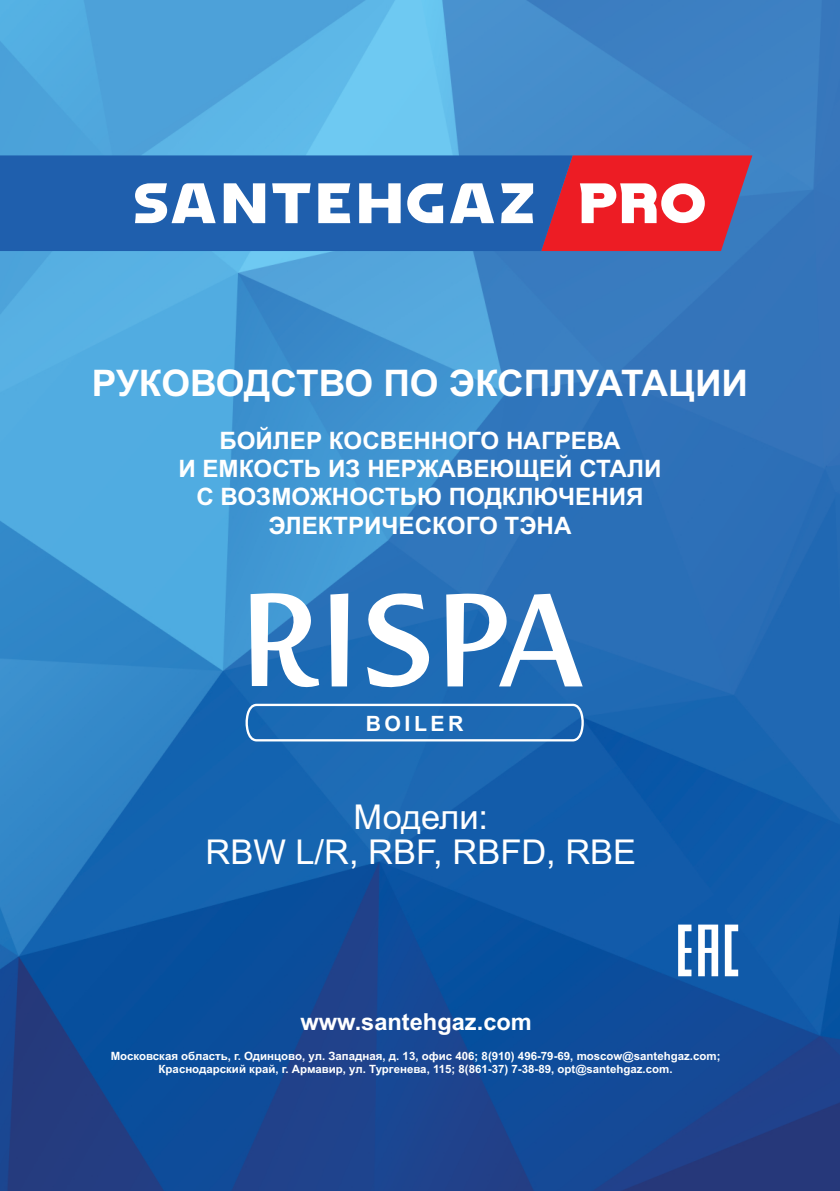
<style>
.page{position:relative;width:840px;height:1191px;background:#fff}
.page>*{position:absolute;margin:0;border:0;box-sizing:border-box;transform-origin:0 0}
.t1{font:700 36.6px "Arial";color:#fff}
.t2{font:34.2px/35px "Arial";color:#fff;text-align:center}
.t3{font:700 24px/28px "Arial";color:#fff;text-align:center}
.t4{font:700 23.4px "Arial";color:#fff}
.t5{font:700 21.2px "Arial";letter-spacing:.165em;color:#fff}
.t6{font:700 11.4px/13.4px "Arial";color:#fff;text-align:center}
</style>
<div class="page">
<img style="left:0;top:0;width:839px;height:1191px">
<svg style="left:250px;top:593px;width:332px;height:95px"></svg>
<svg style="left:245px;top:703px;width:339px;height:38px"></svg>
<div style="left:0;top:155px;width:135px;height:96px;background:#1f5fad"></div>
<svg style="left:135px;top:155px;width:617px;height:96px"></svg>
<svg style="left:677px;top:924px;width:14px;height:52px"></svg>
<svg style="left:697px;top:924px;width:20px;height:52px"></svg>
<svg style="left:724px;top:924px;width:13px;height:52px"></svg>
<h1 class="t1" style="left:92px;top:370px;width:657px">РУКОВОДСТВО ПО ЭКСПЛУАТАЦИИ</h1>
<h3 class="t3" style="left:178px;top:429px;width:484px">БОЙЛЕР КОСВЕННОГО НАГРЕВА<br>И ЕМКОСТЬ ИЗ НЕРЖАВЕЮЩЕЙ СТАЛИ<br>С ВОЗМОЖНОСТЬЮ ПОДКЛЮЧЕНИЯ<br>ЭЛЕКТРИЧЕСКОГО ТЭНА</h3>
<h3 class="t5" style="left:365px;top:715px;width:99px">BOILER</h3>
<h2 class="t2" style="left:205px;top:802px;width:432px">Модели:<br>RBW L/R, RBF, RBFD, RBE</h2>
<h3 class="t4" style="left:300px;top:1013px;width:233px">www.santehgaz.com</h3>
<p class="t6" style="left:111px;top:1050px;width:611px">Московская область, г. Одинцово, ул. Западная, д. 13, офис 406; 8(910) 496-79-69, moscow@santehgaz.com;<br>Краснодарский край, г. Армавир, ул. Тургенева, 115; 8(861-37) 7-38-89, opt@santehgaz.com.</p>
</div>
